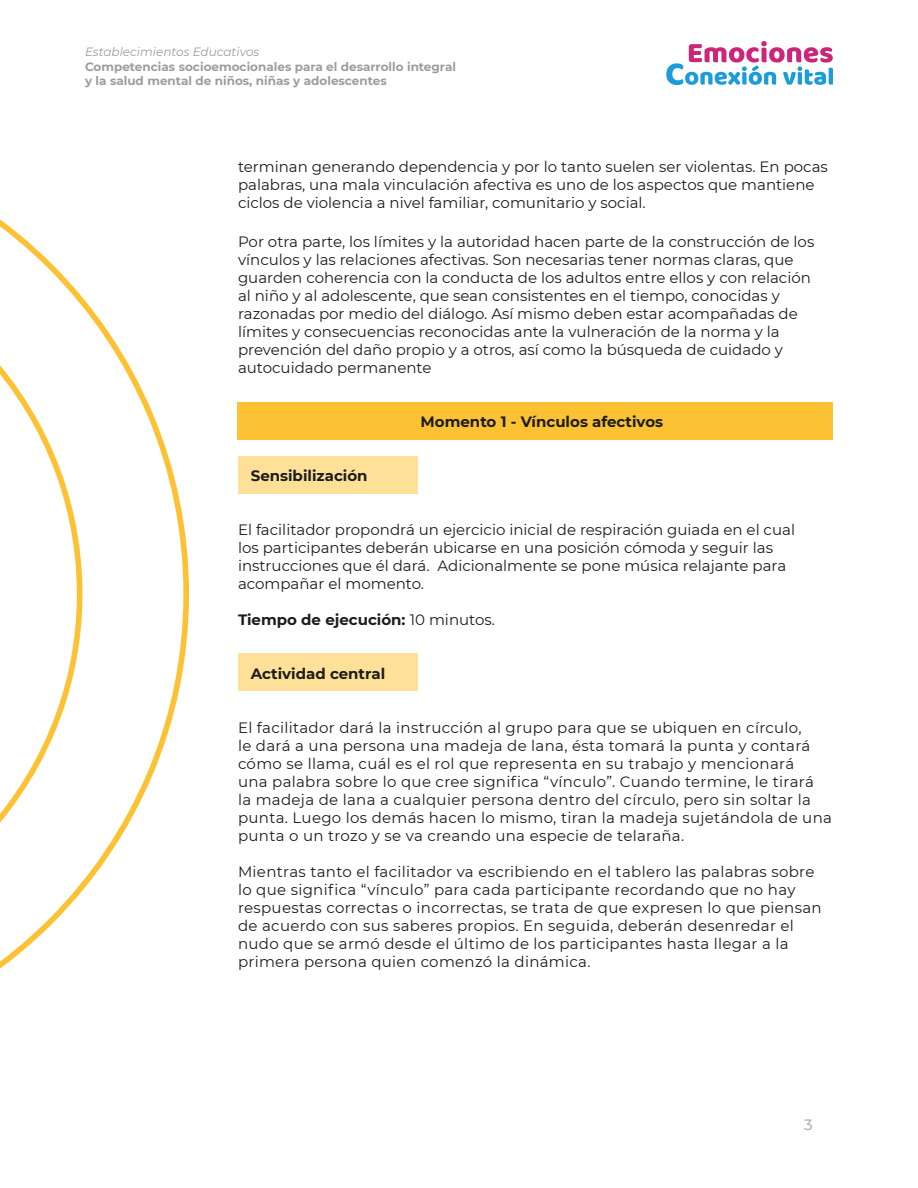
<style>
.page{position:relative;width:918px;height:1188px;background:#fff}
.page>*{position:absolute;margin:0;border:0;box-sizing:border-box;transform-origin:0 0}
.Cuerpo{font:15px/18px "Montserrat";color:#1d1d1b}
.Cuerpo-2{font:15px/18px "Montserrat";letter-spacing:.02em;color:#1d1d1b}
.Cuerpo-3{font:700 15px "Montserrat";color:#1d1d1b}
.Subtitulo{font:700 15px "Montserrat";color:#1d1d1b}
.t1{font:500 15px "Montserrat";color:#b2b2b2}
.t2{font:700 12px/14.4px "Montserrat";color:#9d9d9d}
.t3{font:italic 12px "Montserrat";color:#9d9d9d}
.s1{font-weight:400}
</style>
<div class="page">
<svg style="left:666px;top:41px;width:167px;height:44px"></svg>
<svg style="left:0;top:219px;width:189px;height:750px"></svg>
<div style="left:238px;top:653px;width:180px;height:38px;background:#fee099"></div>
<div style="left:238px;top:456px;width:180px;height:38px;background:#fee099"></div>
<div style="left:238px;top:402px;width:595px;height:38px;background:#fcc233"></div>
<p class="t3" style="left:85px;top:44px;width:176px">Establecimientos Educativos</p>
<p class="t2" style="left:85px;top:59px;width:373px">Competencias socioemocionales para el desarrollo integral y la salud mental de niños, niñas y adolescentes</p>
<p class="Cuerpo" style="left:238px;top:157px;width:591px">terminan generando dependencia y por lo tanto suelen ser violentas. En pocas palabras, una mala vinculación afectiva es uno de los aspectos que mantiene ciclos de violencia a nivel familiar, comunitario y social.</p>
<p class="Cuerpo" style="left:238px;top:232px;width:578px">Por otra parte, los límites y la autoridad hacen parte de la construcción de los vínculos y las relaciones afectivas. Son necesarias tener normas claras, que guarden coherencia con la conducta de los adultos entre ellos y con relación al niño y al adolescente, que sean consistentes en el tiempo, conocidas y razonadas por medio del diálogo. Así mismo deben estar acompañadas de límites y consecuencias reconocidas ante la vulneración de la norma y la prevención del daño propio y a otros, así como la búsqueda de cuidado y autocuidado permanente</p>
<h2 class="Subtitulo" style="left:421px;top:411px;width:244px">Momento 1 - Vínculos afectivos</h2>
<p class="Cuerpo-3" style="left:251px;top:465px;width:118px">Sensibilización</p>
<p class="Cuerpo" style="left:238px;top:520px;width:559px">El facilitador propondrá un ejercicio inicial de respiración guiada en el cual los participantes deberán ubicarse en una posición cómoda y seguir las instrucciones que él dará. Adicionalmente se pone música relajante para acompañar el momento.</p>
<p class="Cuerpo-3" style="left:238px;top:609px;width:258px">Tiempo de ejecución: <span class="s1">10 minutos.</span></p>
<p class="Cuerpo-3" style="left:251px;top:663px;width:136px">Actividad central</p>
<p class="Cuerpo-2" style="left:238px;top:718px;width:595px">El facilitador dará la instrucción al grupo para que se ubiquen en círculo,<br>le dará a una persona una madeja de lana, ésta tomará la punta y contará cómo se llama, cuál es el rol que representa en su trabajo y mencionará<br>una palabra sobre lo que cree significa “vínculo”. Cuando termine, le tirará<br>la madeja de lana a cualquier persona dentro del círculo, pero sin soltar la punta. Luego los demás hacen lo mismo, tiran la madeja sujetándola de una punta o un trozo y se va creando una especie de telaraña.</p>
<p class="Cuerpo-2" style="left:238px;top:862px;width:585px">Mientras tanto el facilitador va escribiendo en el tablero las palabras sobre lo que significa “vínculo” para cada participante recordando que no hay respuestas correctas o incorrectas, se trata de que expresen lo que piensan de acuerdo con sus saberes propios. En seguida, deberán desenredar el nudo que se armó desde el último de los participantes hasta llegar a la primera persona quien comenzó la dinámica.</p>
<p class="t1" style="left:804px;top:1114px;width:10px">3</p>
</div>
